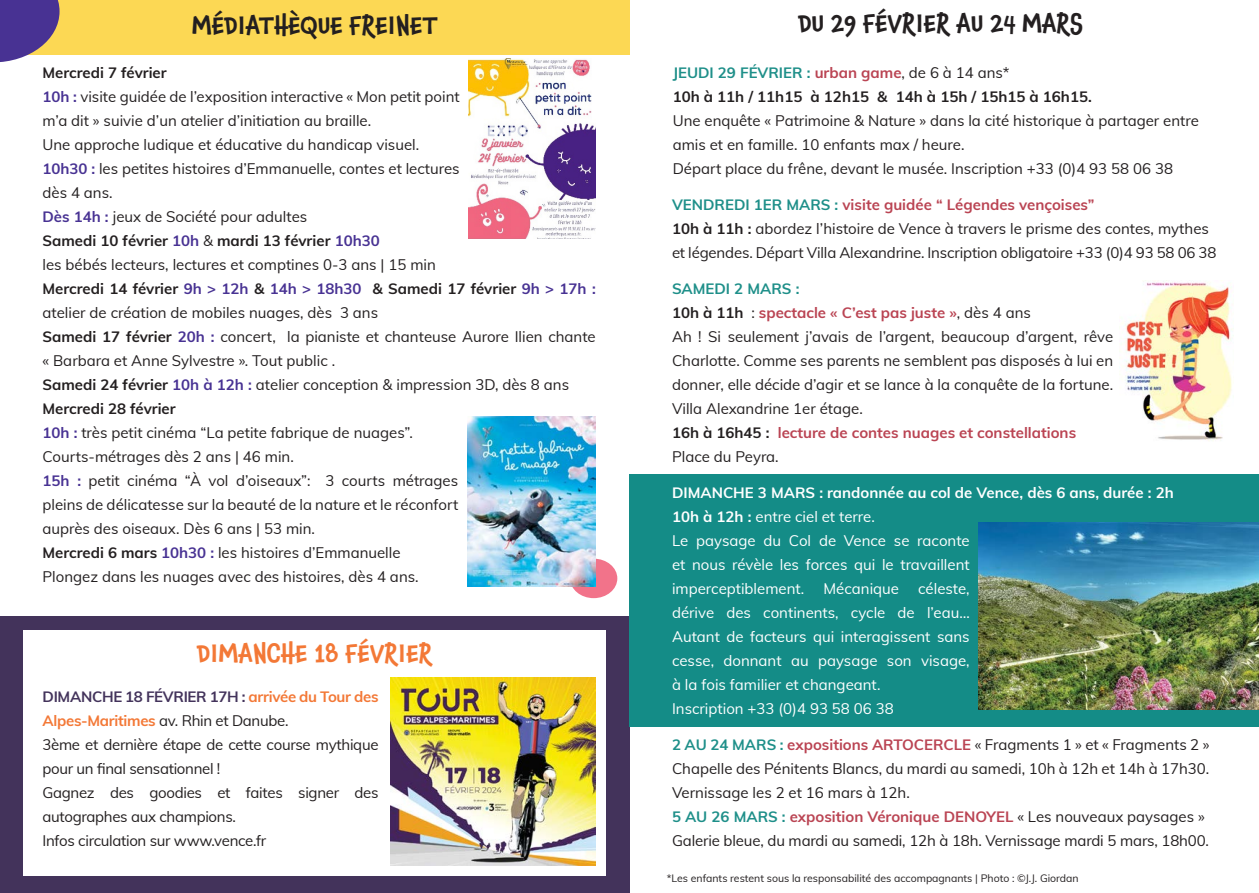
<style>
.page{position:relative;width:1259px;height:893px;background:#fff}
.page>*{position:absolute;margin:0;border:0;box-sizing:border-box;transform-origin:0 0}
.t1{font:500 25.5px "Chaloops";color:#231f20}
.t2{font:500 25.5px "Chaloops";color:#f37836}
.Corps_de_texte_-_ligne_de_base{font:15px/24px "Mulish";color:#231f20}
.Corps_de_texte_-_ligne_de_base-2{font:15px/24px "Mulish";color:#fff;text-align:justify}
.Corps_de_texte_-_ligne_de_base-3{font:700 15px "Mulish";color:#ba4453}
.Corps_de_texte_-_ligne_de_base-4{font:15px/24px "Mulish";letter-spacing:-.02em;color:#231f20}
.Corps_de_texte_-_ligne_de_base-5{font:700 15px "Mulish";color:#231f20}
.Corps_de_texte_-_ligne_de_base-6{font:700 15px/24px "Mulish";letter-spacing:-.02em;color:#f37836}
.Corps_de_texte_-_ligne_de_base-7{font:700 15px "Mulish";color:#fff}
.Corps_de_texte_-_ligne_de_base-8{font:700 15px "Mulish";color:#1e8f89}
.Corps_de_texte_-_ligne_de_base-9{font:10.5px "Mulish";color:#231f20}
.s1{font-weight:700;color:#483293}
.s2{color:#483293}
.s3{font-weight:400}
.s4{font-weight:700}
.s5{color:#43335b}
.s6{font-weight:400;color:#231f20}
.s7{color:#ba4453}
.s8{color:#1e8f89}
.s9{color:#231f20}
.s10{font-weight:700;color:#1e8f89}
.s11{font-weight:700;color:#ba4453}
</style>
<div class="page">
<div style="left:0;top:616px;width:629px;height:277px;background:#43335b"></div>
<div style="left:23px;top:630px;width:583px;height:245px;background:#fff"></div>
<div style="left:629px;top:474px;width:630px;height:252px;background:#148c87"></div>
<div style="left:570px;top:559px;width:47px;height:39px;background:#f2738a;border-radius:50%"></div>
<div style="left:0;top:0;width:629px;height:54px;background:#fcd854"></div>
<img style="left:978px;top:523px;width:281px;height:187px">
<img style="left:468px;top:417px;width:127px;height:169px">
<img style="left:468px;top:58px;width:128px;height:180px">
<img style="left:390px;top:678px;width:205px;height:187px">
<img style="left:1119px;top:280px;width:114px;height:161px">
<svg style="left:0;top:0;width:60px;height:62px"></svg>
<p class="t1" style="left:192px;top:6px;width:247px">MÉDIATHÈQUE FREINET</p>
<p class="Corps_de_texte_-_ligne_de_base-5" style="left:43px;top:62px;width:126px">Mercredi 7 février</p>
<p class="Corps_de_texte_-_ligne_de_base" style="left:43px;top:84px;width:419px"><span class="s1">10h :</span> visite guidée de l’exposition interactive « Mon petit point m’a dit » suivie d’un atelier d’initiation au braille.</p>
<p class="Corps_de_texte_-_ligne_de_base" style="left:43px;top:132px;width:378px">Une approche ludique et éducative du handicap visuel.</p>
<p class="Corps_de_texte_-_ligne_de_base" style="left:43px;top:156px;width:419px"><span class="s1">10h30 :</span> les petites histoires d’Emmanuelle, contes et lectures dès 4 ans.</p>
<p class="Corps_de_texte_-_ligne_de_base" style="left:43px;top:204px;width:266px"><span class="s1">Dès 14h :</span> jeux de Société pour adultes</p>
<p class="Corps_de_texte_-_ligne_de_base-5" style="left:43px;top:230px;width:339px">Samedi 10 février <span class="s2">10h</span> <span class="s3">&amp;</span> mardi 13 février <span class="s2">10h30</span></p>
<p class="Corps_de_texte_-_ligne_de_base" style="left:43px;top:252px;width:395px">les bébés lecteurs, lectures et comptines 0-3 ans | 15 min</p>
<p class="Corps_de_texte_-_ligne_de_base" style="left:43px;top:276px;width:555px"><span class="s4">Mercredi 14 février</span> <span class="s1">9h &gt; 12h</span> <span class="s4">&amp;</span> <span class="s1">14h &gt; 18h30</span> <span class="s4">&amp; Samedi 17 février</span> <span class="s1">9h &gt; 17h : </span>atelier de création de mobiles nuages, dès 3 ans</p>
<p class="Corps_de_texte_-_ligne_de_base" style="left:43px;top:324px;width:555px"><span class="s4">Samedi 17 février</span> <span class="s1">20h :</span> concert, la pianiste et chanteuse Aurore Ilien chante « Barbara et Anne Sylvestre ». Tout public .</p>
<p class="Corps_de_texte_-_ligne_de_base" style="left:43px;top:372px;width:528px"><span class="s4">Samedi 24 février</span> <span class="s1">10h à 12h :</span> atelier conception &amp; impression 3D, dès 8 ans</p>
<p class="Corps_de_texte_-_ligne_de_base-5" style="left:43px;top:398px;width:135px">Mercredi 28 février</p>
<p class="Corps_de_texte_-_ligne_de_base" style="left:43px;top:420px;width:372px"><span class="s1">10h :</span> très petit cinéma “La petite fabrique de nuages”.</p>
<p class="Corps_de_texte_-_ligne_de_base" style="left:43px;top:444px;width:253px">Courts-métrages dès 2 ans | 46 min.</p>
<p class="Corps_de_texte_-_ligne_de_base" style="left:43px;top:468px;width:417px;text-align:justify"><span class="s1">15h :</span> petit cinéma “À vol d’oiseaux”: 3 courts métrages pleins de délicatesse sur la beauté de la nature et le réconfort auprès des oiseaux. Dès 6 ans | 53 min.</p>
<p class="Corps_de_texte_-_ligne_de_base" style="left:43px;top:540px;width:359px"><span class="s4">Mercredi 6 mars</span> <span class="s1">10h30 :</span> les histoires d’Emmanuelle</p>
<p class="Corps_de_texte_-_ligne_de_base" style="left:43px;top:564px;width:377px">Plongez dans les nuages avec des histoires, dès 4 ans.</p>
<p class="t2" style="left:197px;top:634px;width:237px">DIMANCHE 18 FÉVRIER</p>
<p class="Corps_de_texte_-_ligne_de_base-6" style="left:43px;top:684px;width:337px"><span class="s5">DIMANCHE 18 FÉVRIER 17H :</span> arrivée du Tour des<br>Alpes-Maritimes <span class="s6">av. Rhin et Danube.</span></p>
<p class="Corps_de_texte_-_ligne_de_base-4" style="left:43px;top:732px;width:337px">3ème et dernière étape de cette course mythique pour un final sensationnel !</p>
<p class="Corps_de_texte_-_ligne_de_base-4" style="left:43px;top:780px;width:337px">Gagnez des goodies et faites signer des autographes aux champions.</p>
<p class="Corps_de_texte_-_ligne_de_base-4" style="left:43px;top:828px;width:225px">Infos circulation sur www.vence.fr</p>
<p class="t1" style="left:798px;top:4px;width:286px">DU 29 FÉVRIER AU 24 MARS</p>
<p class="Corps_de_texte_-_ligne_de_base-8" style="left:673px;top:62px;width:338px">JEUDI 29 FÉVRIER : <span class="s7">urban game</span><span class="s6">, de 6 à 14 ans*</span></p>
<p class="Corps_de_texte_-_ligne_de_base-5" style="left:673px;top:86px;width:420px">10h à 11h / 11h15 à 12h15 &amp; 14h à 15h / 15h15 à 16h15.</p>
<p class="Corps_de_texte_-_ligne_de_base" style="left:673px;top:108px;width:527px">Une enquête « Patrimoine &amp; Nature » dans la cité historique à partager entre amis et en famille. 10 enfants max / heure.</p>
<p class="Corps_de_texte_-_ligne_de_base" style="left:673px;top:156px;width:502px">Départ place du frêne, devant le musée. Inscription +33 (0)4 93 58 06 38</p>
<p class="Corps_de_texte_-_ligne_de_base-3" style="left:672px;top:194px;width:424px"><span class="s8">VENDREDI 1ER MARS :</span> visite guidée “ Légendes vençoises”</p>
<p class="Corps_de_texte_-_ligne_de_base" style="left:672px;top:216px;width:538px"><span class="s4">10h à 11h :</span> abordez l’histoire de Vence à travers le prisme des contes, mythes</p>
<p class="Corps_de_texte_-_ligne_de_base" style="left:672px;top:240px;width:546px">et légendes. Départ Villa Alexandrine. Inscription obligatoire +33 (0)4 93 58 06 38</p>
<p class="Corps_de_texte_-_ligne_de_base-8" style="left:672px;top:278px;width:129px">SAMEDI 2 MARS :</p>
<p class="Corps_de_texte_-_ligne_de_base-3" style="left:672px;top:302px;width:360px"><span class="s9">10h à 11h</span> <span class="s6">:</span> spectacle « C’est pas juste »<span class="s6">, dès 4 ans</span></p>
<p class="Corps_de_texte_-_ligne_de_base" style="left:672px;top:324px;width:443px;text-align:justify">Ah ! Si seulement j’avais de l’argent, beaucoup d’argent, rêve Charlotte. Comme ses parents ne semblent pas disposés à lui en donner, elle décide d’agir et se lance à la conquête de la fortune.</p>
<p class="Corps_de_texte_-_ligne_de_base" style="left:672px;top:396px;width:192px">Villa Alexandrine 1er étage.</p>
<p class="Corps_de_texte_-_ligne_de_base-3" style="left:672px;top:422px;width:406px"><span class="s9">16h à 16h45 :</span> lecture de contes nuages et constellations</p>
<p class="Corps_de_texte_-_ligne_de_base" style="left:672px;top:444px;width:108px">Place du Peyra.</p>
<p class="Corps_de_texte_-_ligne_de_base-7" style="left:672px;top:482px;width:503px">DIMANCHE 3 MARS : randonnée au col de Vence, dès 6 ans, durée : 2h</p>
<p class="Corps_de_texte_-_ligne_de_base-2" style="left:672px;top:504px;width:204px"><span class="s4">10h à 12h :</span> entre ciel et terre.</p>
<p class="Corps_de_texte_-_ligne_de_base-2" style="left:672px;top:528px;width:299px">Le paysage du Col de Vence se raconte et nous révèle les forces qui le travaillent imperceptiblement.</p>
<p class="Corps_de_texte_-_ligne_de_base-2" style="left:672px;top:576px;width:299px;text-indent:246px">céleste, dérive des continents, cycle de l’eau… Autant de facteurs qui interagissent sans cesse, donnant au paysage son visage, à la fois familier et changeant.</p>
<p class="Corps_de_texte_-_ligne_de_base-2" style="left:672px;top:696px;width:223px">Inscription +33 (0)4 93 58 06 38</p>
<p class="Corps_de_texte_-_ligne_de_base" style="left:672px;top:732px;width:539px"><span class="s10">2 AU 24 MARS :</span> <span class="s11">expositions ARTOCERCLE</span> « Fragments 1 » et « Fragments 2 »</p>
<p class="Corps_de_texte_-_ligne_de_base" style="left:672px;top:756px;width:539px">Chapelle des Pénitents Blancs, du mardi au samedi, 10h à 12h et 14h à 17h30.<br>Vernissage les 2 et 16 mars à 12h.</p>
<p class="Corps_de_texte_-_ligne_de_base-3" style="left:672px;top:806px;width:534px"><span class="s8">5 AU 26 MARS :</span> exposition Véronique DENOYEL <span class="s6">« Les nouveaux paysages »</span></p>
<p class="Corps_de_texte_-_ligne_de_base" style="left:672px;top:828px;width:538px">Galerie bleue, du mardi au samedi, 12h à 18h. Vernissage mardi 5 mars, 18h00.</p>
<p class="Corps_de_texte_-_ligne_de_base-2" style="left:823px;top:576px;width:77px">Mécanique</p>
<p class="Corps_de_texte_-_ligne_de_base-9" style="left:666px;top:871px;width:413px">*Les enfants restent sous la responsabilité des accompagnants | Photo : ©J.J. Giordan</p>
</div>
